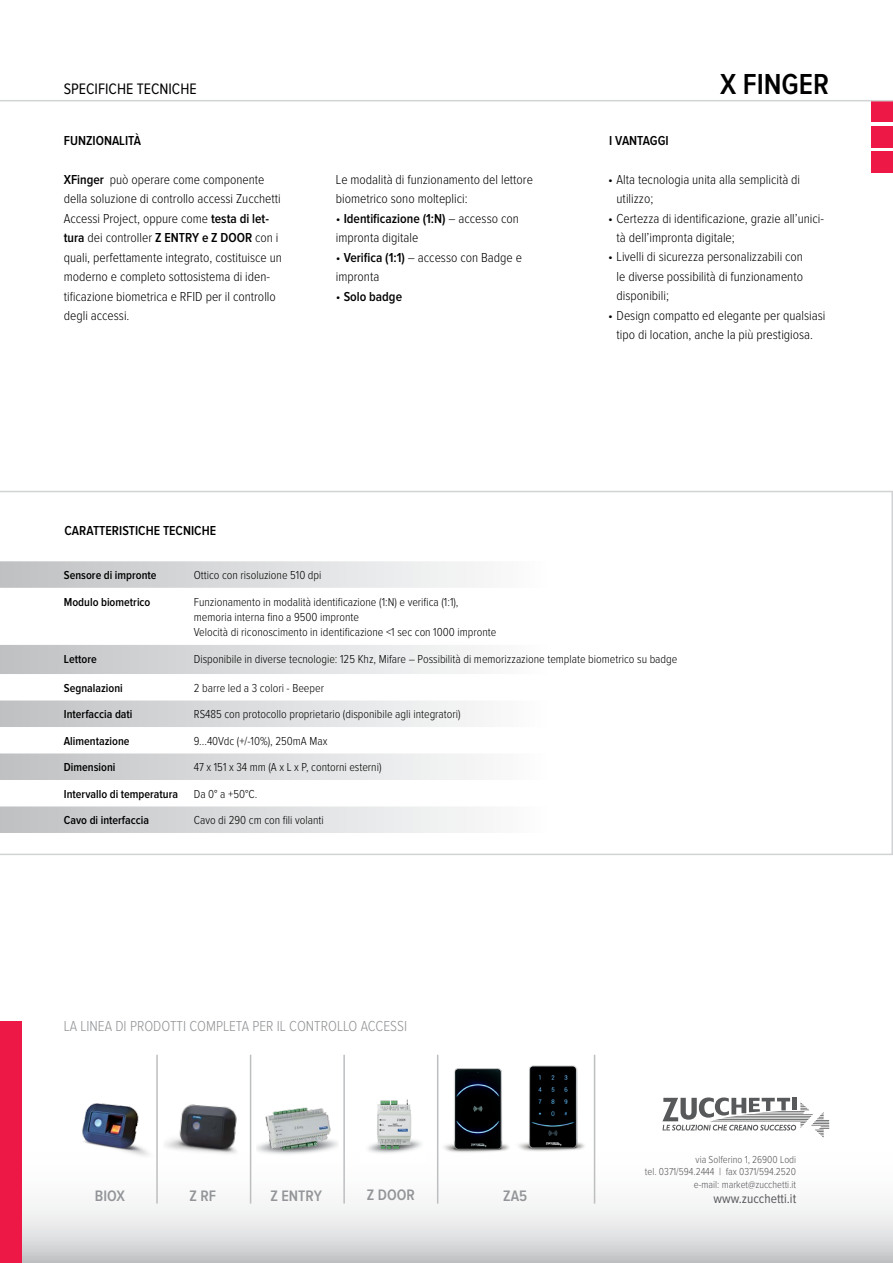
<style>
.page{position:relative;width:893px;height:1263px;background:#fff}
.page>*{position:absolute;margin:0;border:0;box-sizing:border-box;transform-origin:0 0}
.t1{font:600 30px "Proxima Nova Cond";color:#000}
.t2{font:600 15.75px "Proxima Nova Cond";color:#939598}
.t3{font:15.75px "Proxima Nova Cond";color:#000}
.t4{font:300 15px "Proxima Nova Cond";color:#939598}
.t5{font:300 13.5px/19.5px "Proxima Nova Cond";color:#000}
.t6{font:600 13.5px "Proxima Nova Cond";color:#000}
.t7{font:13.5px "Proxima Nova Cond";color:#58595b}
.t8{font:300 12px/15.3px "Proxima Nova Cond";color:#000}
.t9{font:600 12px "Proxima Nova Cond";color:#000}
.t10{font:300 10.5px/12.6px "Proxima Nova Cond";color:#58595b;text-align:right}
.s1{font-weight:600}
.s2{font-weight:300}
</style>
<div class="page">
<svg style="left:21px;top:1021px;width:872px;height:241px"></svg>
<svg style="left:0;top:491px;width:893px;height:364px"></svg>
<div style="left:872px;top:101px;width:21px;height:21px;background:#ed1846"></div>
<div style="left:872px;top:126px;width:21px;height:22px;background:#ed1846"></div>
<div style="left:872px;top:152px;width:21px;height:21px;background:#ed1846"></div>
<hr style="left:0;top:100px;width:893px;height:1px;background:#d1d3d4">
<svg style="left:0;top:561px;width:706px;height:272px"></svg>
<svg style="left:662px;top:1097px;width:167px;height:41px"></svg>
<div style="left:0;top:1021px;width:21px;height:242px;background:#ed1846"></div>
<img style="left:361px;top:1093px;width:61px;height:69px">
<img style="left:257px;top:1132px;width:81px;height:30px">
<hr style="left:156px;top:1055px;width:2px;height:148px;background:#bcbec0">
<hr style="left:250px;top:1055px;width:1px;height:148px;background:#bcbec0">
<hr style="left:343px;top:1055px;width:2px;height:148px;background:#bcbec0">
<hr style="left:437px;top:1055px;width:1px;height:148px;background:#bcbec0">
<hr style="left:594px;top:1055px;width:1px;height:148px;background:#bcbec0">
<img style="left:64px;top:1084px;width:92px;height:73px">
<img style="left:162px;top:1082px;width:88px;height:82px">
<img style="left:374px;top:1098px;width:39px;height:55px">
<img style="left:264px;top:1107px;width:68px;height:43px">
<img style="left:422px;top:1049px;width:69px;height:116px">
<img style="left:491px;top:1047px;width:103px;height:118px">
<p class="t3" style="left:64px;top:81px;width:134px">SPECIFICHE TECNICHE</p>
<p class="t6" style="left:64px;top:134px;width:79px">FUNZIONALITà</p>
<p class="t6" style="left:609px;top:134px;width:61px">I VANTAGG I</p>
<h1 class="t1" style="left:720px;top:70px;width:110px">X Finger</h1>
<p class="t5" style="left:64px;top:170px;width:220px"><span class="s1">XFinger</span> può operare come componente della soluzione di controllo accessi Zucchetti Accessi Project, oppure come <span class="s1">testa di let&shy;tura</span> dei controller <span class="s1">Z ENTRY e Z DOOR</span> con i quali, perfettamente integrato, costituisce un moderno e completo sottosistema di iden&shy;tificazione biometrica e RFID per il controllo degli accessi.</p>
<p class="t5" style="left:336px;top:170px;width:199px">Le modalità di funzionamento del lettore biometrico sono molteplici:</p>
<p class="t5" style="left:336px;top:209px;width:184px">• <span class="s1">Identificazione (1:N)</span> – accesso con impronta digitale</p>
<p class="t5" style="left:336px;top:248px;width:188px">• <span class="s1">Verifica (1:1)</span> – accesso con Badge e impronta</p>
<p class="t6" style="left:336px;top:290px;width:68px"><span class="s2">•</span> Solo badge</p>
<p class="t6" style="left:65px;top:524px;width:152px">CARATTERISTICHE TECNICHE</p>
<p class="t5" style="left:617px;top:170px;width:185px;text-indent:-9px">• Alta tecnologia unita alla semplicità di utilizzo;</p>
<p class="t5" style="left:617px;top:209px;width:209px;text-indent:-9px">• Certezza di identificazione, grazie all’unici&shy;tà dell’impronta digitale;</p>
<p class="t5" style="left:617px;top:248px;width:188px;text-align:justify;text-indent:-9px">• Livelli di sicurezza personalizzabili con le diverse possibilità di funzionamento disponibili;</p>
<p class="t5" style="left:608px;top:306px;width:219px;text-align:center">• Design compatto ed elegante per qualsiasi tipo di location, anche la più prestigiosa.</p>
<p class="t9" style="left:64px;top:570px;width:94px">Sensore di impronte</p>
<p class="t8" style="left:194px;top:568px;width:129px">Ottico con risoluzione 510 dpi</p>
<p class="t9" style="left:64px;top:596px;width:88px">Modulo biometrico</p>
<p class="t8" style="left:194px;top:595px;width:304px">Funzionamento in modalità identificazione (1:N) e verifica (1:1), memoria interna fino a 9500 impronte<br>Velocità di riconoscimento in identificazione &lt;1 sec con 1000 impronte</p>
<p class="t9" style="left:64px;top:653px;width:34px">Lettore</p>
<p class="t8" style="left:194px;top:652px;width:485px">Disponibile in diverse tecnologie: 125 Khz, Mifare – Possibilità di memorizzazione template biometrico su badge</p>
<p class="t9" style="left:64px;top:682px;width:60px">Segnalazioni</p>
<p class="t8" style="left:194px;top:681px;width:132px">2 barre led a 3 colori - Beeper</p>
<p class="t9" style="left:64px;top:709px;width:70px">Interfaccia dati</p>
<p class="t8" style="left:194px;top:707px;width:268px">RS485 con protocollo proprietario (disponibile agli integratori)</p>
<p class="t9" style="left:64px;top:735px;width:67px">Alimentazione</p>
<p class="t8" style="left:194px;top:734px;width:135px">9...40Vdc (+/-10%), 250mA Max</p>
<p class="t9" style="left:64px;top:762px;width:53px">Dimensioni</p>
<p class="t8" style="left:194px;top:760px;width:189px">47 x 151 x 34 mm (A x L x P, contorni esterni)</p>
<p class="t9" style="left:64px;top:788px;width:116px">Intervallo di temperatura</p>
<p class="t8" style="left:194px;top:787px;width:65px">Da 0° a +50°C.</p>
<p class="t9" style="left:64px;top:815px;width:87px">Cavo di interfaccia</p>
<p class="t8" style="left:194px;top:813px;width:132px">Cavo di 290 cm con fili volanti</p>
<p class="t4" style="left:64px;top:1019px;width:234px">LA LINEA DI PRODOTTI COMPLETA PER il controllo</p>
<p class="t4" style="left:361px;top:1019px;width:8px">accessi</p>
<p class="t10" style="left:645px;top:1153px;width:153px">via Solferino 1, 26900 Lodi<br>tel. 0371/594.2444 | fax 0371/594.2520 e-mail: market@zucchetti.it</p>
<p class="t2" style="left:95px;top:1188px;width:32px">BIOX</p>
<p class="t2" style="left:271px;top:1188px;width:53px">Z Entry</p>
<p class="t2" style="left:367px;top:1188px;width:49px">Z Door</p>
<p class="t2" style="left:503px;top:1188px;width:26px">ZA5</p>
<p class="t2" style="left:190px;top:1188px;width:25px">z rf</p>
<p class="t7" style="left:713px;top:1192px;width:84px">www.zucchetti.it</p>
</div>
